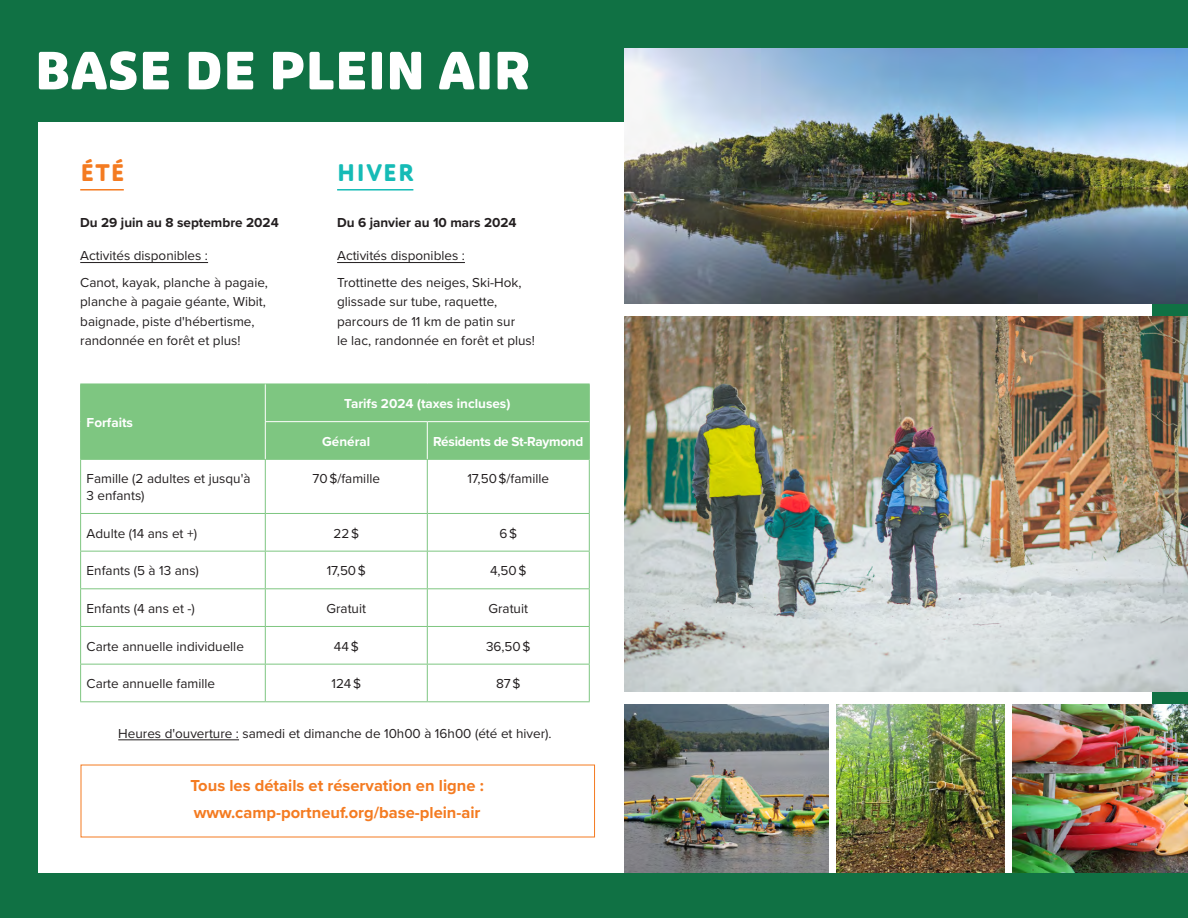
<style>
.page{position:relative;width:1188px;height:918px;background:#107144}
.page>*{position:absolute;margin:0;border:0;box-sizing:border-box;transform-origin:0 0}
.H1_-_Grand_titre{font:700 expanded 51px "Puffin Display Soft";letter-spacing:.02em;color:#fff}
.H3_-_sous_titre_rules_txt{font:800 24px "Circe Rounded";letter-spacing:.05em;color:#15bbb6}
.H3_-_sous_titre_rules_txt-2{font:800 24px "Circe Rounded";color:#f47b21}
.T2_-_Texte_courant{font:700 16.5px "Proxima Nova";color:#f47b21}
.T2_-_Texte_courant-2{font:13.5px/19.5px "Proxima Nova";color:#231f20}
.T2_-_Texte_courant-3{font:700 13.5px "Proxima Nova";color:#231f20}
.T2_-_Texte_courant-4{font:700 13.5px "Proxima Nova";color:#fff}
.T2_-_Texte_courant-5{font:700 13.5px "Proxima Nova";letter-spacing:-.02em;color:#fff}
</style>
<div class="page">
<div style="left:38px;top:122px;width:1113px;height:751px;background:#fff"></div>
<hr style="left:80px;top:189px;width:44px;height:2px;background:#f47b21">
<hr style="left:80px;top:262px;width:128px;height:1px;background:#231f20">
<hr style="left:337px;top:189px;width:76px;height:2px;background:#15bbb6">
<hr style="left:337px;top:262px;width:128px;height:1px;background:#231f20">
<div style="left:81px;top:385px;width:508px;height:74px;background:#7ec681"></div>
<hr style="left:80px;top:384px;width:185px;height:1px;background:#7ec681">
<hr style="left:80px;top:384px;width:1px;height:38px;background:#7ec681">
<hr style="left:80px;top:422px;width:1px;height:37px;background:#7ec681">
<hr style="left:265px;top:384px;width:162px;height:1px;background:#7ec681">
<hr style="left:427px;top:384px;width:163px;height:1px;background:#7ec681">
<hr style="left:589px;top:384px;width:1px;height:38px;background:#7ec681">
<hr style="left:589px;top:422px;width:1px;height:37px;background:#7ec681">
<hr style="left:80px;top:459px;width:185px;height:1px;background:#7ec681">
<hr style="left:80px;top:460px;width:1px;height:53px;background:#7ec681">
<hr style="left:265px;top:459px;width:162px;height:1px;background:#7ec681">
<hr style="left:265px;top:460px;width:1px;height:53px;background:#7ec681">
<hr style="left:427px;top:459px;width:163px;height:1px;background:#7ec681">
<hr style="left:427px;top:460px;width:1px;height:53px;background:#7ec681">
<hr style="left:589px;top:460px;width:1px;height:53px;background:#7ec681">
<hr style="left:80px;top:513px;width:185px;height:1px;background:#7ec681">
<hr style="left:80px;top:514px;width:1px;height:37px;background:#7ec681">
<hr style="left:265px;top:513px;width:162px;height:1px;background:#7ec681">
<hr style="left:265px;top:514px;width:1px;height:37px;background:#7ec681">
<hr style="left:427px;top:513px;width:163px;height:1px;background:#7ec681">
<hr style="left:427px;top:514px;width:1px;height:37px;background:#7ec681">
<hr style="left:589px;top:514px;width:1px;height:37px;background:#7ec681">
<hr style="left:80px;top:551px;width:185px;height:1px;background:#7ec681">
<hr style="left:80px;top:552px;width:1px;height:36px;background:#7ec681">
<hr style="left:265px;top:551px;width:162px;height:1px;background:#7ec681">
<hr style="left:265px;top:552px;width:1px;height:36px;background:#7ec681">
<hr style="left:427px;top:551px;width:163px;height:1px;background:#7ec681">
<hr style="left:427px;top:552px;width:1px;height:36px;background:#7ec681">
<hr style="left:589px;top:552px;width:1px;height:36px;background:#7ec681">
<hr style="left:80px;top:588px;width:185px;height:1px;background:#7ec681">
<hr style="left:80px;top:589px;width:1px;height:37px;background:#7ec681">
<hr style="left:265px;top:588px;width:162px;height:1px;background:#7ec681">
<hr style="left:265px;top:589px;width:1px;height:37px;background:#7ec681">
<hr style="left:427px;top:588px;width:163px;height:1px;background:#7ec681">
<hr style="left:427px;top:589px;width:1px;height:37px;background:#7ec681">
<hr style="left:589px;top:589px;width:1px;height:37px;background:#7ec681">
<hr style="left:80px;top:626px;width:185px;height:1px;background:#7ec681">
<hr style="left:80px;top:627px;width:1px;height:37px;background:#7ec681">
<hr style="left:265px;top:626px;width:162px;height:1px;background:#7ec681">
<hr style="left:265px;top:627px;width:1px;height:37px;background:#7ec681">
<hr style="left:427px;top:626px;width:163px;height:1px;background:#7ec681">
<hr style="left:427px;top:627px;width:1px;height:37px;background:#7ec681">
<hr style="left:589px;top:627px;width:1px;height:37px;background:#7ec681">
<hr style="left:80px;top:664px;width:185px;height:1px;background:#7ec681">
<hr style="left:80px;top:665px;width:1px;height:36px;background:#7ec681">
<hr style="left:265px;top:664px;width:162px;height:1px;background:#7ec681">
<hr style="left:265px;top:665px;width:1px;height:36px;background:#7ec681">
<hr style="left:427px;top:664px;width:163px;height:1px;background:#7ec681">
<hr style="left:427px;top:665px;width:1px;height:36px;background:#7ec681">
<hr style="left:589px;top:665px;width:1px;height:36px;background:#7ec681">
<hr style="left:80px;top:701px;width:185px;height:1px;background:#7ec681">
<hr style="left:265px;top:701px;width:162px;height:1px;background:#7ec681">
<hr style="left:427px;top:701px;width:163px;height:1px;background:#7ec681">
<hr style="left:265px;top:384px;width:1px;height:37px;background:#fff">
<hr style="left:265px;top:421px;width:162px;height:1px;background:#fff">
<hr style="left:265px;top:422px;width:1px;height:37px;background:#fff">
<hr style="left:427px;top:421px;width:162px;height:1px;background:#fff">
<hr style="left:427px;top:422px;width:1px;height:37px;background:#fff">
<hr style="left:118px;top:739px;width:121px;height:1px;background:#231f20">
<img style="left:837px;top:705px;width:168px;height:168px">
<img style="left:1012px;top:705px;width:176px;height:168px">
<img style="left:625px;top:49px;width:563px;height:255px">
<img style="left:625px;top:705px;width:204px;height:168px">
<img style="left:625px;top:316px;width:563px;height:376px">
<p class="H1_-_Grand_titre" style="left:35px;top:40px;width:497px">BASE DE PLEIN AIR</p>
<p class="H3_-_sous_titre_rules_txt-2" style="left:80px;top:158px;width:46px">ÉTÉ</p>
<p class="T2_-_Texte_courant-3" style="left:80px;top:213px;width:200px">Du 29 juin au 8 septembre 2024</p>
<p class="T2_-_Texte_courant-2" style="left:80px;top:246px;width:129px">Activités disponibles :</p>
<p class="T2_-_Texte_courant-2" style="left:80px;top:272px;width:189px">Canot, kayak, planche à pagaie, planche à pagaie géante, Wibit, baignade, piste d'hébertisme, randonnée en forêt et plus!</p>
<p class="T2_-_Texte_courant-4" style="left:87px;top:412px;width:48px">Forfaits</p>
<p class="H3_-_sous_titre_rules_txt" style="left:337px;top:158px;width:79px">HIVER</p>
<p class="T2_-_Texte_courant-3" style="left:337px;top:213px;width:181px">Du 6 janvier au 10 mars 2024</p>
<p class="T2_-_Texte_courant-2" style="left:337px;top:246px;width:129px">Activités disponibles :</p>
<p class="T2_-_Texte_courant-2" style="left:337px;top:272px;width:199px">Trottinette des neiges, Ski-Hok, glissade sur tube, raquette, parcours de 11 km de patin sur<br>le lac, randonnée en forêt et plus!</p>
<p class="T2_-_Texte_courant-4" style="left:344px;top:394px;width:168px">Tarifs 2024 (taxes incluses)</p>
<p class="T2_-_Texte_courant-4" style="left:322px;top:431px;width:50px">Général</p>
<p class="T2_-_Texte_courant-5" style="left:433px;top:431px;width:151px">Résidents de St-Raymond</p>
<p class="T2_-_Texte_courant-2" style="left:87px;top:470px;width:165px;line-height:16.5px">Famille (2 adultes et jusqu'à<br>3 enfants)</p>
<p class="T2_-_Texte_courant-2" style="left:313px;top:469px;width:69px">70 $/famille</p>
<p class="T2_-_Texte_courant-2" style="left:467px;top:469px;width:83px">17,50 $/famille</p>
<p class="T2_-_Texte_courant-2" style="left:87px;top:523px;width:112px">Adulte (14 ans et +)</p>
<p class="T2_-_Texte_courant-2" style="left:334px;top:523px;width:27px">22 $</p>
<p class="T2_-_Texte_courant-2" style="left:499px;top:523px;width:19px">6 $</p>
<p class="T2_-_Texte_courant-2" style="left:87px;top:560px;width:114px">Enfants (5 à 13 ans)</p>
<p class="T2_-_Texte_courant-2" style="left:327px;top:560px;width:41px">17,50 $</p>
<p class="T2_-_Texte_courant-2" style="left:490px;top:560px;width:38px">4,50 $</p>
<p class="T2_-_Texte_courant-2" style="left:87px;top:598px;width:110px">Enfants (4 ans et -)</p>
<p class="T2_-_Texte_courant-2" style="left:327px;top:598px;width:41px">Gratuit</p>
<p class="T2_-_Texte_courant-2" style="left:489px;top:598px;width:41px">Gratuit</p>
<p class="T2_-_Texte_courant-2" style="left:87px;top:636px;width:159px">Carte annuelle individuelle</p>
<p class="T2_-_Texte_courant-2" style="left:334px;top:636px;width:26px">44 $</p>
<p class="T2_-_Texte_courant-2" style="left:486px;top:636px;width:46px">36,50 $</p>
<p class="T2_-_Texte_courant-2" style="left:87px;top:673px;width:130px">Carte annuelle famille</p>
<p class="T2_-_Texte_courant-2" style="left:331px;top:673px;width:31px">124 $</p>
<p class="T2_-_Texte_courant-2" style="left:496px;top:673px;width:26px">87 $</p>
<p class="T2_-_Texte_courant-2" style="left:118px;top:723px;width:435px">Heures d'ouverture : samedi et dimanche de 10h00 à 16h00 (été et hiver).</p>
<p class="T2_-_Texte_courant" style="left:190px;top:774px;width:295px">Tous les détails et réservation en ligne :</p>
<p class="T2_-_Texte_courant" style="left:194px;top:800px;width:288px">www.camp-portneuf.org/base-plein-air</p>
</div>
